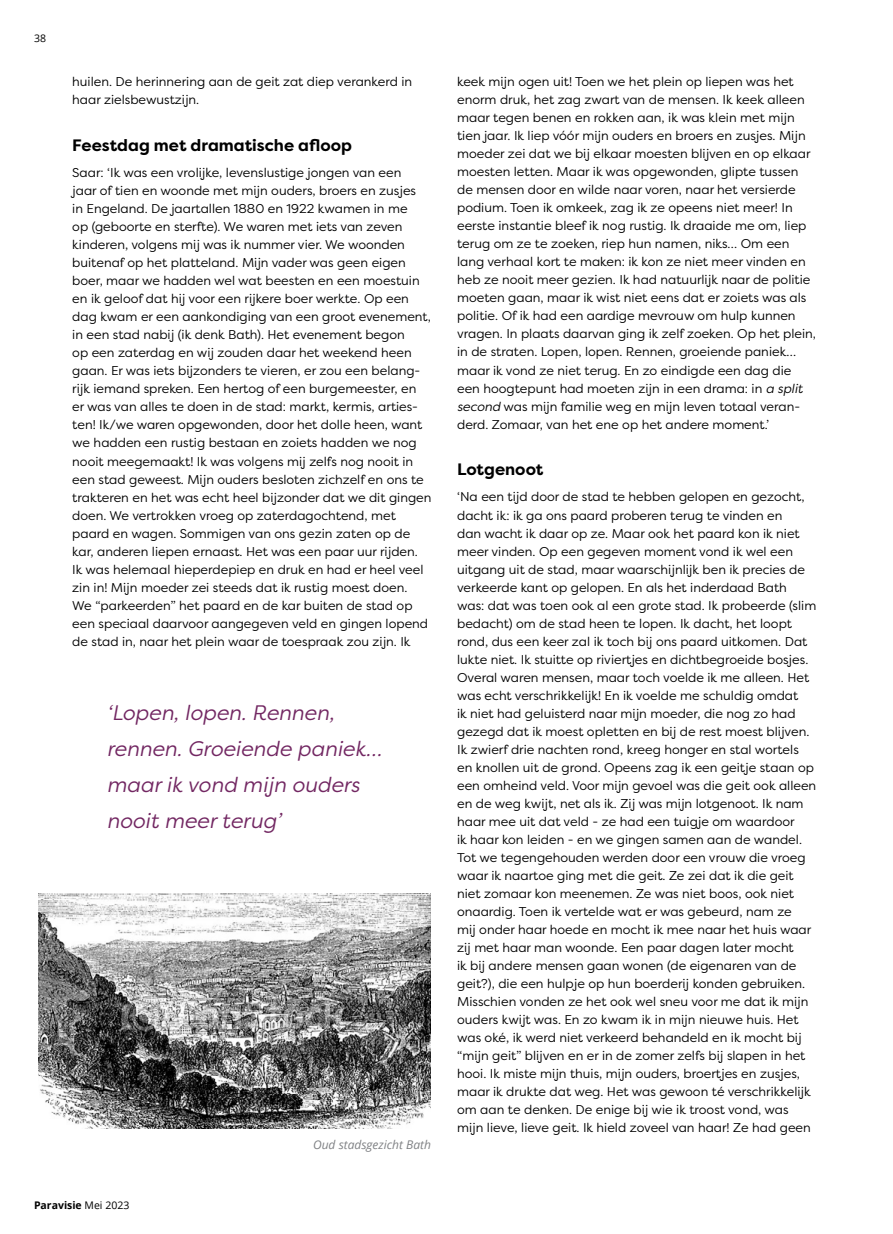
<style>
.page{position:relative;width:893px;height:1234px;background:#fff}
.page>*{position:absolute;margin:0;border:0;box-sizing:border-box;transform-origin:0 0}
.t1{font:italic 21px/36px "Filson Pro";color:#722762}
.t2{font:700 16.5px "Filson Pro";color:#000}
.t3{font:12.75px/18px "Filson Pro";color:#000}
.t4{font:italic 12px "Open Sans";color:#808285}
.t5{font:700 10.5px "Open Sans";color:#000}
.t6{font:10.5px "Open Sans";color:#000}
.s1{font-weight:400}
.s2{font-style:italic}
</style>
<div class="page">
<img style="left:39px;top:893px;width:392px;height:234px">
<p class="t6" style="left:34px;top:31px;width:14px">38</p>
<p class="t3" style="left:72px;top:72px;width:341px">huilen. De herinnering aan de geit zat diep verankerd in haar zielsbewustzijn.</p>
<p class="t2" style="left:72px;top:134px;width:281px">Feestdag met dramatische afloop</p>
<p class="t3" style="left:72px;top:163px;width:361px">Saar: ‘Ik was een vrolijke, levenslustige jongen van een<br>jaar of tien en woonde met mijn ouders, broers en zusjes<br>in Engeland. De jaartallen 1880 en 1922 kwamen in me<br>op (geboorte en sterfte). We waren met iets van zeven kinderen, volgens mij was ik nummer vier. We woonden buitenaf op het platteland. Mijn vader was geen eigen boer, maar we hadden wel wat beesten en een moestuin en ik geloof dat hij voor een rijkere boer werkte. Op een dag kwam er een aankondiging van een groot evenement, in een stad nabij (ik denk Bath). Het evenement begon<br>op een zaterdag en wij zouden daar het weekend heen gaan. Er was iets bijzonders te vieren, er zou een belang&shy;rijk iemand spreken. Een hertog of een burgemeester, en er was van alles te doen in de stad: markt, kermis, arties&shy;ten! Ik/we waren opgewonden, door het dolle heen, want we hadden een rustig bestaan en zoiets hadden we nog nooit meegemaakt! Ik was volgens mij zelfs nog nooit in een stad geweest. Mijn ouders besloten zichzelf en ons te trakteren en het was echt heel bijzonder dat we dit gingen doen. We vertrokken vroeg op zaterdagochtend, met paard en wagen. Sommigen van ons gezin zaten op de kar, anderen liepen ernaast. Het was een paar uur rijden.<br>Ik was helemaal hieperdepiep en druk en had er heel veel zin in! Mijn moeder zei steeds dat ik rustig moest doen.<br>We “parkeerden” het paard en de kar buiten de stad op een speciaal daarvoor aangegeven veld en gingen lopend de stad in, naar het plein waar de toespraak zou zijn. Ik</p>
<h1 class="t1" style="left:107px;top:694px;width:276px">‘Lopen, lopen. Rennen, rennen. Groeiende paniek… maar ik vond mijn ouders nooit meer terug’</h1>
<p class="t4" style="left:313px;top:1135px;width:119px">Oud stadsgezicht Bath</p>
<p class="t5" style="left:34px;top:1197px;width:97px">Paravisie <span class="s1">Mei 2023</span></p>
<p class="t3" style="left:457px;top:72px;width:361px">keek mijn ogen uit! Toen we het plein op liepen was het enorm druk, het zag zwart van de mensen. Ik keek alleen maar tegen benen en rokken aan, ik was klein met mijn tien jaar. Ik liep vóór mijn ouders en broers en zusjes. Mijn moeder zei dat we bij elkaar moesten blijven en op elkaar moesten letten. Maar ik was opgewonden, glipte tussen de mensen door en wilde naar voren, naar het versierde podium. Toen ik omkeek, zag ik ze opeens niet meer! In eerste instantie bleef ik nog rustig. Ik draaide me om, liep terug om ze te zoeken, riep hun namen, niks… Om een lang verhaal kort te maken: ik kon ze niet meer vinden en heb ze nooit meer gezien. Ik had natuurlijk naar de politie moeten gaan, maar ik wist niet eens dat er zoiets was als politie. Of ik had een aardige mevrouw om hulp kunnen vragen. In plaats daarvan ging ik zelf zoeken. Op het plein, in de straten. Lopen, lopen. Rennen, groeiende paniek… maar ik vond ze niet terug. En zo eindigde een dag die een hoogtepunt had moeten zijn in een drama: in <span class="s2">a split second</span> was mijn familie weg en mijn leven totaal veran&shy;derd. Zomaar, van het ene op het andere moment.’</p>
<p class="t2" style="left:457px;top:458px;width:88px">Lotgenoot</p>
<p class="t3" style="left:457px;top:487px;width:361px">‘Na een tijd door de stad te hebben gelopen en gezocht, dacht ik: ik ga ons paard proberen terug te vinden en<br>dan wacht ik daar op ze. Maar ook het paard kon ik niet meer vinden. Op een gegeven moment vond ik wel een uitgang uit de stad, maar waarschijnlijk ben ik precies de verkeerde kant op gelopen. En als het inderdaad Bath was: dat was toen ook al een grote stad. Ik probeerde (slim bedacht) om de stad heen te lopen. Ik dacht, het loopt rond, dus een keer zal ik toch bij ons paard uitkomen. Dat lukte niet. Ik stuitte op riviertjes en dichtbegroeide bosjes.<br>Overal waren mensen, maar toch voelde ik me alleen. Het was echt verschrikkelijk! En ik voelde me schuldig omdat<br>ik niet had geluisterd naar mijn moeder, die nog zo had gezegd dat ik moest opletten en bij de rest moest blijven.<br>Ik zwierf drie nachten rond, kreeg honger en stal wortels en knollen uit de grond. Opeens zag ik een geitje staan op een omheind veld. Voor mijn gevoel was die geit ook alleen en de weg kwijt, net als ik. Zij was mijn lotgenoot. Ik nam haar mee uit dat veld - ze had een tuigje om waardoor<br>ik haar kon leiden - en we gingen samen aan de wandel.<br>Tot we tegengehouden werden door een vrouw die vroeg waar ik naartoe ging met die geit. Ze zei dat ik die geit niet zomaar kon meenemen. Ze was niet boos, ook niet onaardig. Toen ik vertelde wat er was gebeurd, nam ze<br>mij onder haar hoede en mocht ik mee naar het huis waar zij met haar man woonde. Een paar dagen later mocht<br>ik bij andere mensen gaan wonen (de eigenaren van de geit?), die een hulpje op hun boerderij konden gebruiken.<br>Misschien vonden ze het ook wel sneu voor me dat ik mijn ouders kwijt was. En zo kwam ik in mijn nieuwe huis. Het was oké, ik werd niet verkeerd behandeld en ik mocht bij “mijn geit” blijven en er in de zomer zelfs bij slapen in het hooi. Ik miste mijn thuis, mijn ouders, broertjes en zusjes, maar ik drukte dat weg. Het was gewoon té verschrikkelijk om aan te denken. De enige bij wie ik troost vond, was mijn lieve, lieve geit. Ik hield zoveel van haar! Ze had geen</p>
</div>
